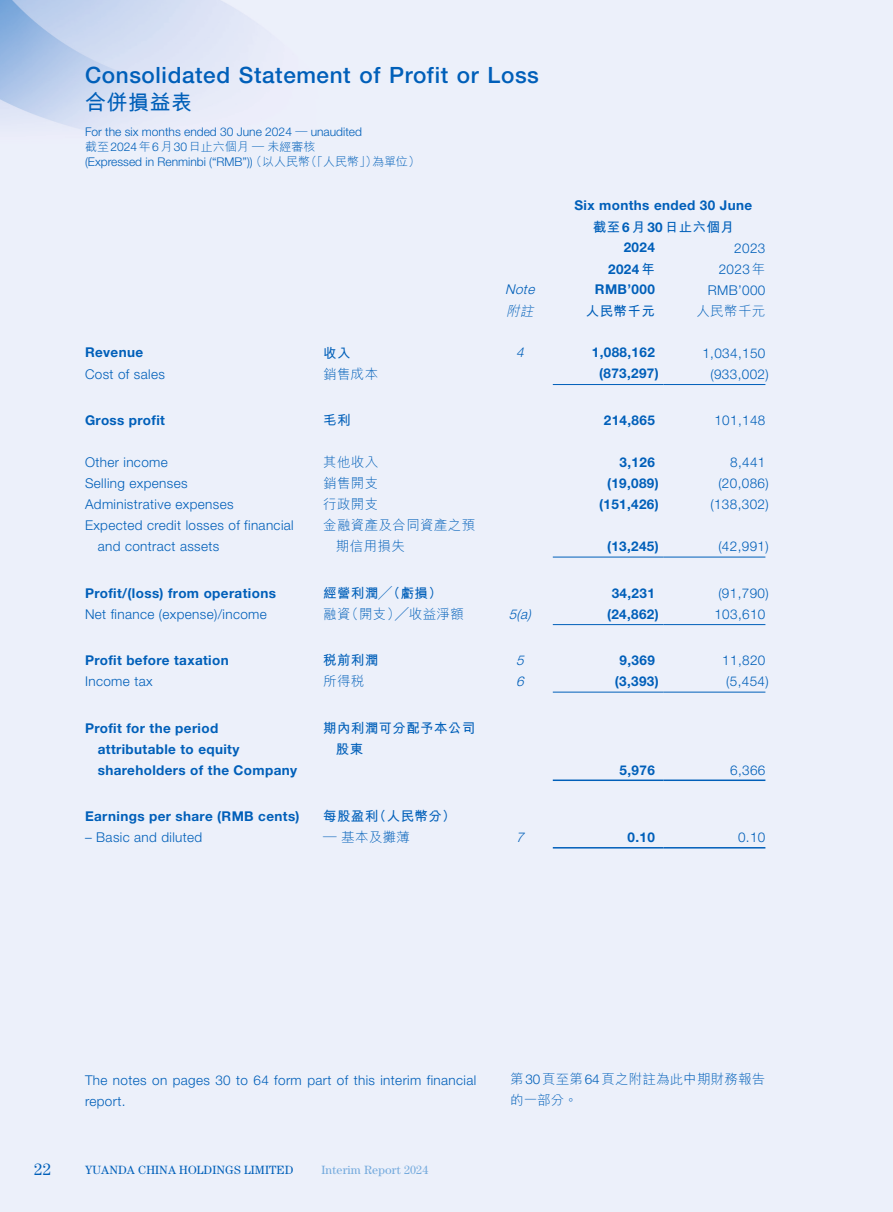
<style>
.page{position:relative;width:893px;height:1212px;background:#fff}
.page>*{position:absolute;margin:0;border:0;box-sizing:border-box;transform-origin:0 0}
.t1{font:500 22.5px "Helvetica Neue LT Pro";letter-spacing:.025em;color:#005fb9}
.t2{font:700 21px "M Hei HK";letter-spacing:.025em;color:#005fb9}
.t3{font:16.5px "Century Std";color:#005fb9}
.t4{font:300 13.5px/21px "Helvetica Neue LT Pro";letter-spacing:.025em;color:#005fb9}
.t5{font:700 13.5px/21px "Helvetica Neue LT Pro";letter-spacing:.025em;color:#005fb9}
.t6{font:300 13.5px/21px "M Hei HK";letter-spacing:.025em;color:#005fb9}
.t7{font:700 13.5px/21px "M Hei HK";letter-spacing:.025em;color:#005fb9}
.t8{font:italic 300 13.5px "Helvetica Neue LT Pro";color:#005fb9}
.t9{font:italic 300 13.5px "M Hei HK";color:#005fb9}
.t10{font:300 12px "Helvetica Neue LT Pro";color:#005fb9}
.t11{font:12px "Century Std";letter-spacing:.01em;color:#005fb9}
.t12{font:300 12px "M Hei HK";color:#005fb9}
.t13{font:12px "Century Std";letter-spacing:.01em;color:#74aadd}
.s1{font-family:"M Hei HK"}
.s2{font-family:"Helvetica Neue LT Pro"}
</style>
<div class="page">
<div style="left:0;top:0;width:892px;height:1212px;background:#ecf0fa"></div>
<img style="left:0;top:0;width:251px;height:132px">
<hr style="left:553px;top:384px;width:110px;height:1px;background:#005fb9">
<hr style="left:663px;top:384px;width:102px;height:1px;background:#005fb9">
<hr style="left:553px;top:557px;width:110px;height:1px;background:#005fb9">
<hr style="left:663px;top:557px;width:102px;height:1px;background:#005fb9">
<hr style="left:553px;top:624px;width:110px;height:1px;background:#005fb9">
<hr style="left:663px;top:624px;width:102px;height:1px;background:#005fb9">
<hr style="left:553px;top:692px;width:110px;height:1px;background:#005fb9">
<hr style="left:663px;top:692px;width:102px;height:1px;background:#005fb9">
<hr style="left:553px;top:779px;width:110px;height:2px;background:#005fb9">
<hr style="left:663px;top:779px;width:102px;height:2px;background:#005fb9">
<hr style="left:553px;top:847px;width:110px;height:1px;background:#005fb9">
<hr style="left:663px;top:847px;width:102px;height:1px;background:#005fb9">
<h1 class="t1" style="left:85px;top:62px;width:455px">Consolidated Statement of Profit or Loss</h1>
<h2 class="t2" style="left:85px;top:87px;width:109px">合併損益表</h2>
<p class="t10" style="left:85px;top:125px;width:278px">For the six months ended 30 June 2024 <span class="s1">—</span> unaudited</p>
<p class="t12" style="left:85px;top:138px;width:232px">截至<span class="s2">2024</span>年<span class="s2">6</span>月<span class="s2">30</span>日止六個月 — 未經審核</p>
<p class="t10" style="left:85px;top:155px;width:337px">(Expressed in Renminbi (“RMB”)) <span class="s1">（以人民幣（「人民幣」）為單位）</span></p>
<p class="t5" style="left:574px;top:195px;width:179px">Six months ended 30 June</p>
<p class="t7" style="left:593px;top:215px;width:142px">截至<span class="s2">6</span>月<span class="s2">30</span>日止六個月</p>
<p class="t5" style="left:624px;top:237px;width:33px">2024</p>
<p class="t4" style="left:734px;top:237px;width:33px">2023</p>
<p class="t5" style="left:608px;top:258px;width:48px">2024<span class="s1">年</span></p>
<p class="t4" style="left:719px;top:258px;width:48px">2023<span class="s1">年</span></p>
<p class="t8" style="left:505px;top:281px;width:34px">Note</p>
<p class="t5" style="left:595px;top:279px;width:61px">RMB’000</p>
<p class="t4" style="left:708px;top:279px;width:59px">RMB’000</p>
<p class="t9" style="left:506px;top:301px;width:33px">附註</p>
<p class="t7" style="left:586px;top:299px;width:70px">人民幣千元</p>
<p class="t6" style="left:696px;top:300px;width:70px">人民幣千元</p>
<p class="t5" style="left:85px;top:342px;width:60px">Revenue</p>
<p class="t7" style="left:323px;top:341px;width:29px">收入</p>
<p class="t8" style="left:516px;top:344px;width:13px">4</p>
<p class="t5" style="left:592px;top:342px;width:64px">1,088,162</p>
<p class="t4" style="left:702px;top:342px;width:64px">1,034,150</p>
<p class="t4" style="left:85px;top:363px;width:81px">Cost of sales</p>
<p class="t6" style="left:323px;top:363px;width:57px">銷售成本</p>
<p class="t5" style="left:599px;top:363px;width:61px">(873,297)</p>
<p class="t4" style="left:710px;top:363px;width:60px">(933,002)</p>
<p class="t5" style="left:85px;top:409px;width:82px">Gross profit</p>
<p class="t7" style="left:323px;top:409px;width:29px">毛利</p>
<p class="t5" style="left:604px;top:409px;width:52px">214,865</p>
<p class="t4" style="left:714px;top:410px;width:52px">101,148</p>
<p class="t4" style="left:85px;top:452px;width:84px">Other income</p>
<p class="t6" style="left:323px;top:451px;width:57px">其他收入</p>
<p class="t5" style="left:620px;top:451px;width:37px">3,126</p>
<p class="t4" style="left:730px;top:452px;width:37px">8,441</p>
<p class="t4" style="left:85px;top:473px;width:104px">Selling expenses</p>
<p class="t6" style="left:323px;top:472px;width:57px">銷售開支</p>
<p class="t5" style="left:607px;top:472px;width:53px">(19,089)</p>
<p class="t4" style="left:718px;top:473px;width:52px">(20,086)</p>
<p class="t4" style="left:85px;top:494px;width:150px">Administrative expenses</p>
<p class="t6" style="left:323px;top:493px;width:57px">行政開支</p>
<p class="t5" style="left:599px;top:493px;width:61px">(151,426)</p>
<p class="t4" style="left:710px;top:494px;width:60px">(138,302)</p>
<p class="t4" style="left:98px;top:515px;width:197px;text-indent:-13px">Expected credit losses of financial and contract assets</p>
<p class="t6" style="left:336px;top:514px;width:141px;text-indent:-13px">金融資產及合同資產之預期信用損失</p>
<p class="t5" style="left:607px;top:535px;width:53px">(13,245)</p>
<p class="t4" style="left:718px;top:536px;width:52px">(42,991)</p>
<p class="t5" style="left:85px;top:582px;width:192px">Profit/(loss) from operations</p>
<p class="t7" style="left:323px;top:581px;width:120px">經營利潤╱（虧損）</p>
<p class="t5" style="left:612px;top:582px;width:45px">34,231</p>
<p class="t4" style="left:718px;top:582px;width:52px">(91,790)</p>
<p class="t4" style="left:85px;top:603px;width:183px">Net finance (expense)/income</p>
<p class="t6" style="left:323px;top:603px;width:142px">融資（開支）╱收益淨額</p>
<p class="t8" style="left:509px;top:605px;width:24px">5(a)</p>
<p class="t5" style="left:607px;top:603px;width:53px">(24,862)</p>
<p class="t4" style="left:714px;top:603px;width:52px">103,610</p>
<p class="t5" style="left:85px;top:649px;width:145px">Profit before taxation</p>
<p class="t7" style="left:323px;top:649px;width:57px">稅前利潤</p>
<p class="t8" style="left:516px;top:652px;width:13px">5</p>
<p class="t5" style="left:620px;top:649px;width:37px">9,369</p>
<p class="t4" style="left:722px;top:650px;width:45px">11,820</p>
<p class="t4" style="left:85px;top:671px;width:69px">Income tax</p>
<p class="t6" style="left:323px;top:670px;width:43px">所得稅</p>
<p class="t8" style="left:516px;top:673px;width:13px">6</p>
<p class="t5" style="left:615px;top:670px;width:45px">(3,393)</p>
<p class="t4" style="left:726px;top:671px;width:44px">(5,454)</p>
<p class="t5" style="left:98px;top:717px;width:201px;text-indent:-13px">Profit for the period attributable to equity shareholders of the Company</p>
<p class="t7" style="left:336px;top:716px;width:141px;text-indent:-13px">期內利潤可分配予本公司股東</p>
<p class="t5" style="left:620px;top:759px;width:37px">5,976</p>
<p class="t4" style="left:730px;top:759px;width:37px">6,366</p>
<p class="t5" style="left:85px;top:805px;width:216px">Earnings per share (RMB cents)</p>
<p class="t7" style="left:323px;top:805px;width:134px">每股盈利（人民幣分）</p>
<p class="t4" style="left:85px;top:827px;width:119px">– Basic and diluted</p>
<p class="t6" style="left:323px;top:826px;width:88px">— 基本及攤薄</p>
<p class="t8" style="left:516px;top:829px;width:13px">7</p>
<p class="t5" style="left:627px;top:826px;width:29px">0.10</p>
<p class="t4" style="left:738px;top:827px;width:29px">0.10</p>
<p class="t4" style="left:85px;top:1070px;width:393px">The notes on pages 30 to 64 form part of this interim financial report.</p>
<p class="t6" style="left:510px;top:1068px;width:257px">第<span class="s2">30</span>頁至第<span class="s2">64</span>頁之附註為此中期財務報告的一部分。</p>
<p class="t3" style="left:34px;top:1160px;width:18px">22</p>
<p class="t11" style="left:85px;top:1162px;width:210px">YUANDA CHINA HOLDINGS LIMITED</p>
<p class="t13" style="left:321px;top:1162px;width:108px">Interim Report 2024</p>
</div>
